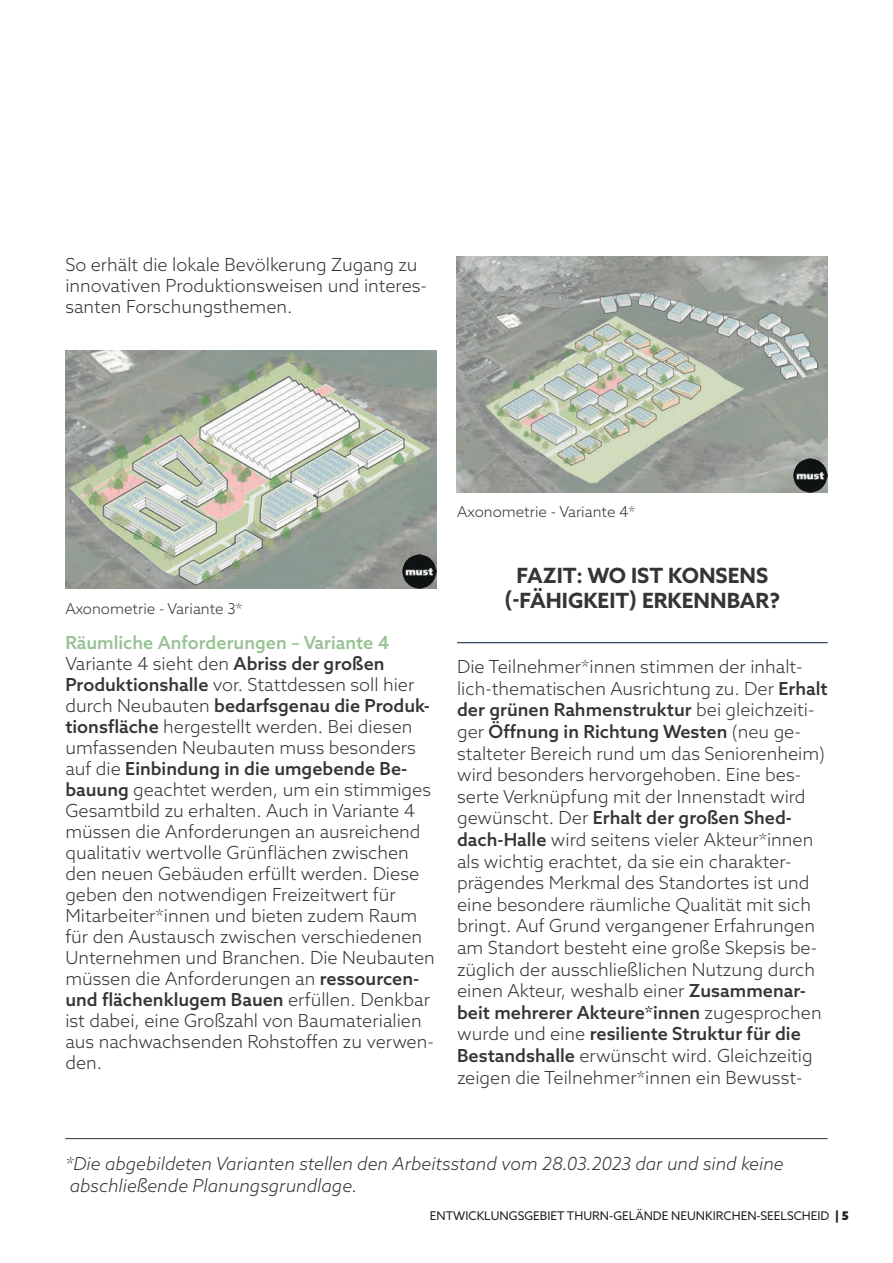
<style>
.page{position:relative;width:893px;height:1263px;background:#fff}
.page>*{position:absolute;margin:0;border:0;box-sizing:border-box;transform-origin:0 0}
.t1{font:700 21px/25.2px "Azo Sans";color:#363536;text-align:center}
.t2{font:300 18px/21px "Azo Sans";color:#363536}
.t3{font:italic 300 18px/21.6px "Azo Sans";color:#363536}
.t4{font:300 15px "Azo Sans";color:#363536}
.t5{font:12px "Azo Sans";color:#231f20}
.s1{font-weight:500;color:#97c292}
.s2{font-weight:500}
.s3{font-weight:900}
</style>
<div class="page">
<img style="left:457px;top:257px;width:371px;height:235px">
<img style="left:794px;top:459px;width:34px;height:33px">
<img style="left:65px;top:351px;width:371px;height:237px">
<img style="left:402px;top:555px;width:34px;height:33px">
<hr style="left:65px;top:1138px;width:763px;height:1px;background:#363536">
<hr style="left:457px;top:642px;width:371px;height:1px;background:#001f40">
<p class="t2" style="left:65px;top:254px;width:363px">So erhält die lokale Bevölkerung Zugang zu innovativen Produktionsweisen und interes&shy;santen Forschungsthemen.</p>
<p class="t4" style="left:65px;top:598px;width:179px">Axonometrie - Variante 3*</p>
<p class="t2" style="left:65px;top:632px;width:371px"><span class="s1">Räumliche Anforderungen – Variante 4<br></span>Variante 4 sieht den <span class="s2">Abriss der großen Produktionshalle</span> vor. Stattdessen soll hier durch Neubauten <span class="s2">bedarfsgenau die Produk&shy;tionsfläche</span> hergestellt werden. Bei diesen umfassenden Neubauten muss besonders auf die <span class="s2">Einbindung in die umgebende Be&shy;bauung</span> geachtet werden, um ein stimmiges Gesamtbild zu erhalten. Auch in Variante 4 müssen die Anforderungen an ausreichend qualitativ wertvolle Grünflächen zwischen den neuen Gebäuden erfüllt werden. Diese geben den notwendigen Freizeitwert für Mitarbeiter*innen und bieten zudem Raum für den Austausch zwischen verschiedenen Unternehmen und Branchen. Die Neubauten müssen die Anforderungen an <span class="s2">ressourcen&shy;und flächenklugem Bauen</span> erfüllen. Denkbar ist dabei, eine Großzahl von Baumaterialien aus nachwachsenden Rohstoffen zu verwen&shy;den.</p>
<p class="t4" style="left:457px;top:501px;width:180px">Axonometrie - Variante 4*</p>
<p class="t1" style="left:505px;top:563px;width:277px">FAZIT: WO IST KONSENS (-FÄHIGKEIT) ERKENNBAR?</p>
<p class="t2" style="left:457px;top:656px;width:372px;line-height:21.6px">Die Teilnehmer*innen stimmen der inhalt&shy;lich-thematischen Ausrichtung zu. Der <span class="s2">Erhalt der grünen Rahmenstruktur</span> bei gleichzeiti&shy;ger <span class="s2">Öffnung in Richtung Westen</span> (neu ge&shy;stalteter Bereich rund um das Seniorenheim) wird besonders hervorgehoben. Eine bes&shy;serte Verknüpfung mit der Innenstadt wird gewünscht. Der <span class="s2">Erhalt der großen Shed&shy;dach-Halle</span> wird seitens vieler Akteur*innen als wichtig erachtet, da sie ein charakter&shy;prägendes Merkmal des Standortes ist und eine besondere räumliche Qualität mit sich bringt. Auf Grund vergangener Erfahrungen am Standort besteht eine große Skepsis be&shy;züglich der ausschließlichen Nutzung durch einen Akteur, weshalb einer <span class="s2">Zusammenar&shy;beit mehrerer Akteure*innen</span> zugesprochen wurde und eine <span class="s2">resiliente Struktur für die Bestandshalle</span> erwünscht wird. Gleichzeitig zeigen die Teilnehmer*innen ein Bewusst-</p>
<p class="t3" style="left:65px;top:1152px;width:720px">*Die abgebildeten Varianten stellen den Arbeitsstand vom 28.03.2023 dar und sind keine abschließende Planungsgrundlage.</p>
<p class="t5" style="left:430px;top:1208px;width:420px">ENTWICKLUNGSGEBIET THURN-GELÄNDE NEUNKIRCHEN-SEELSCHEID <span class="s3">| 5</span></p>
</div>
